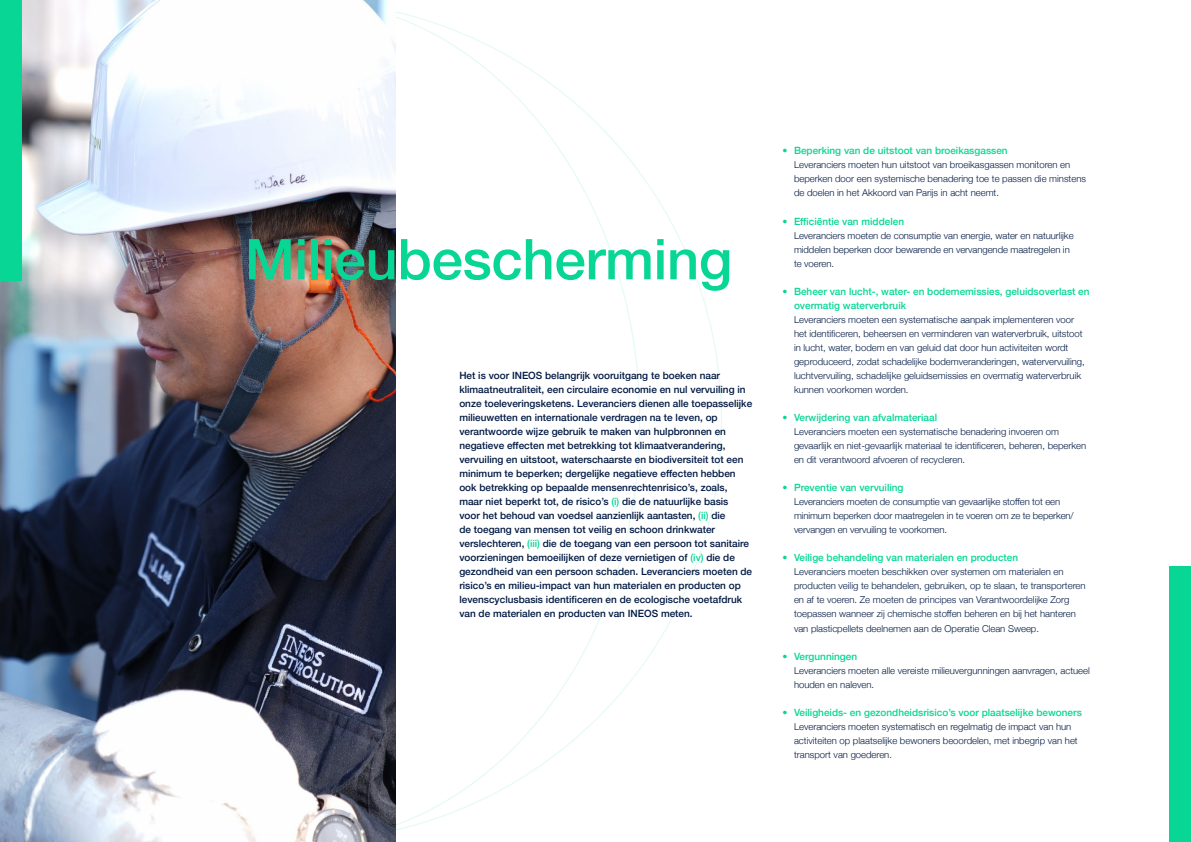
<style>
.page{position:relative;width:1191px;height:842px;background:#fff}
.page>*{position:absolute;margin:0;border:0;box-sizing:border-box;transform-origin:0 0}
.Body_-_Dark{font:500 56.2px "Helvetica Neue";letter-spacing:-.005em;color:#07d694}
.Body_-_Dark-2{font:500 10px/14px "Helvetica Neue";color:#001842}
.Body_-_Light{font:500 10px/14px "Helvetica Neue";color:#07d694}
.Body_-_Dark-3{font:300 9.5px/14px "Helvetica Neue";color:#001842}
.s1{color:#07d694}
</style>
<div class="page">
<svg style="left:396px;top:11px;width:326px;height:820px"></svg>
<img style="left:0;top:0;width:396px;height:842px">
<div style="left:1170px;top:566px;width:21px;height:276px;background:#07d694"></div>
<div style="left:0;top:0;width:21px;height:281px;background:#07d694"></div>
<p class="Body_-_Dark" style="left:245px;top:214px;width:489px">Milieubescherming</p>
<p class="Body_-_Dark-2" style="left:459px;top:367px;width:294px">Het is voor INEOS belangrijk vooruitgang te boeken naar klimaatneutraliteit, een circulaire economie en nul vervuiling in onze toeleveringsketens. Leveranciers dienen alle toepasselijke milieuwetten en internationale verdragen na te leven, op verantwoorde wijze gebruik te maken van hulpbronnen en negatieve effecten met betrekking tot klimaatverandering, vervuiling en uitstoot, waterschaarste en biodiversiteit tot een minimum te beperken; dergelijke negatieve effecten hebben ook betrekking op bepaalde mensenrechtenrisico’s, zoals, maar niet beperkt tot, de risico’s <span class="s1">(i)</span> die de natuurlijke basis<br>voor het behoud van voedsel aanzienlijk aantasten, <span class="s1">(ii)</span> die<br>de toegang van mensen tot veilig en schoon drinkwater verslechteren, <span class="s1">(iii)</span> die de toegang van een persoon tot sanitaire voorzieningen bemoeilijken of deze vernietigen of <span class="s1">(iv)</span> die de gezondheid van een persoon schaden. Leveranciers moeten de risico’s en milieu-impact van hun materialen en producten op levenscyclusbasis identificeren en de ecologische voetafdruk van de materialen en producten van INEOS meten.</p>
<p class="Body_-_Light" style="left:782px;top:143px;width:226px">• Beperking van de uitstoot van broeikasgassen</p>
<p class="Body_-_Dark-3" style="left:794px;top:157px;width:293px">Leveranciers moeten hun uitstoot van broeikasgassen monitoren en beperken door een systemische benadering toe te passen die minstens de doelen in het Akkoord van Parijs in acht neemt.</p>
<p class="Body_-_Light" style="left:782px;top:213px;width:123px">• Efficiëntie van middelen</p>
<p class="Body_-_Dark-3" style="left:794px;top:227px;width:281px">Leveranciers moeten de consumptie van energie, water en natuurlijke middelen beperken door bewarende en vervangende maatregelen in te voeren.</p>
<p class="Body_-_Light" style="left:794px;top:283px;width:297px;text-indent:-11px">• Beheer van lucht-, water- en bodememissies, geluidsoverlast en overmatig waterverbruik</p>
<p class="Body_-_Dark-3" style="left:794px;top:312px;width:292px">Leveranciers moeten een systematische aanpak implementeren voor het identificeren, beheersen en verminderen van waterverbruik, uitstoot in lucht, water, bodem en van geluid dat door hun activiteiten wordt geproduceerd, zodat schadelijke bodemveranderingen, watervervuiling, luchtvervuiling, schadelijke geluidsemissies en overmatig waterverbruik kunnen voorkomen worden.</p>
<p class="Body_-_Light" style="left:782px;top:410px;width:156px">• Verwijdering van afvalmateriaal</p>
<p class="Body_-_Dark-3" style="left:794px;top:424px;width:294px">Leveranciers moeten een systematische benadering invoeren om gevaarlijk en niet-gevaarlijk materiaal te identificeren, beheren, beperken en dit verantwoord afvoeren of recycleren.</p>
<p class="Body_-_Light" style="left:782px;top:480px;width:122px">• Preventie van vervuiling</p>
<p class="Body_-_Dark-3" style="left:794px;top:494px;width:281px">Leveranciers moeten de consumptie van gevaarlijke stoffen tot een minimum beperken door maatregelen in te voeren om ze te beperken/ vervangen en vervuiling te voorkomen.</p>
<p class="Body_-_Light" style="left:782px;top:550px;width:237px">• Veilige behandeling van materialen en producten</p>
<p class="Body_-_Dark-3" style="left:794px;top:564px;width:293px">Leveranciers moeten beschikken over systemen om materialen en producten veilig te behandelen, gebruiken, op te slaan, te transporteren en af te voeren. Ze moeten de principes van Verantwoordelijke Zorg toepassen wanneer zij chemische stoffen beheren en bij het hanteren van plasticpellets deelnemen aan de Operatie Clean Sweep.</p>
<p class="Body_-_Light" style="left:782px;top:648px;width:76px">• Vergunningen</p>
<p class="Body_-_Dark-3" style="left:794px;top:662px;width:297px">Leveranciers moeten alle vereiste milieuvergunningen aanvragen, actueel houden en naleven.</p>
<p class="Body_-_Light" style="left:782px;top:704px;width:301px">• Veiligheids- en gezondheidsrisico’s voor plaatselijke bewoners</p>
<p class="Body_-_Dark-3" style="left:794px;top:719px;width:285px">Leveranciers moeten systematisch en regelmatig de impact van hun activiteiten op plaatselijke bewoners beoordelen, met inbegrip van het transport van goederen.</p>
</div>
